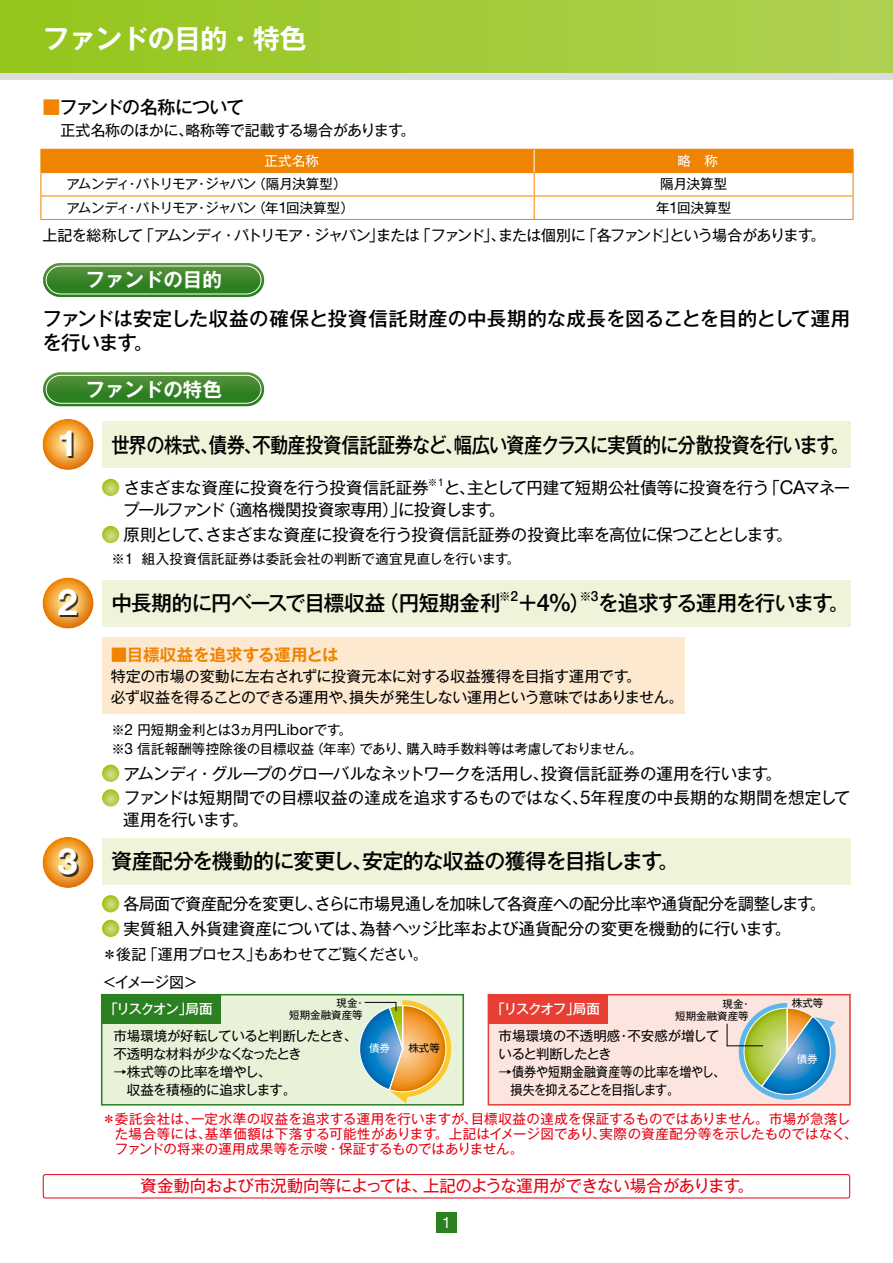
<style>
.page{position:relative;width:893px;height:1263px;background:#fff}
.page>*{position:absolute;margin:0;border:0;box-sizing:border-box;transform-origin:0 0}
.t1{font:700 36.15px "Helvetica Neue LT Std";color:#fff}
.t2{font:700 27px "Gothic MB101 Pr 5 De";letter-spacing:-.025em;color:#fff}
.t3{font:500 21px "Gothic MB101 Pr 5";letter-spacing:-.035em;color:#000}
.t4{font:500 21px "Gothic MB101 Pr 5";letter-spacing:-.035em;color:#000;scale:.87 1}
.t5{font:500 21px "Gothic MB101 Pr 5";letter-spacing:-.06em;color:#000}
.t6{font:500 19.5px/24px "Gothic MB101 Pr 5";letter-spacing:-.005em;color:#000}
.t7{font:700 19.5px "Gothic MB101 Pr 5 De";color:#fff}
.t8{font:500 18px "Gothic MB101 Pr 5";letter-spacing:-.05em;color:#000}
.t9{font:16.5px/24.6px "Gothic MB101 Pr 5";letter-spacing:-.03em;color:#000}
.t10{font:16.5px "Gothic MB101 Pr 5";letter-spacing:-.03em;color:#e60012}
.t11{font:700 16.5px "Gothic MB101 Pr 5 De";letter-spacing:-.01em;color:#f08300}
.t12{font:15.45px "Helvetica Neue LT Std";color:#fff}
.t13{font:15px/21.6px "Gothic MB101 Pr 5";letter-spacing:-.03em;color:#000}
.t14{font:15px "Gothic MB101 Pr 5";letter-spacing:-.055em;color:#000}
.t15{font:13.5px/15px "Gothic MB101 Pr 5";letter-spacing:.005em;color:#e60012}
.t16{font:13.5px/18px "Gothic MB101 Pr 5";letter-spacing:-.015em;color:#000}
.t17{font:13.5px "Gothic MB101 Pr 5";letter-spacing:-.06em;color:#000}
.t18{font:13.5px/18px "Gothic MB101 Pr 5";letter-spacing:-.035em;color:#000}
.t19{font:13.5px/18px "Gothic MB101 Pr 5";letter-spacing:-.045em;color:#000}
.t20{font:13.5px "Gothic MB101 Pr 5";letter-spacing:.015em;color:#000}
.t21{font:500 13.5px "Gothic MB101 Pr 5";letter-spacing:-.085em;color:#fff}
.t22{font:13.5px "Gothic MB101 Pr 5";color:#fff}
.t23{font:500 12.3px "Gothic MB101 Pr 5";color:#000}
.t24{font:10.5px/12px "Gothic MB101 Pr 5";color:#000;text-align:right}
.t25{font:10.5px "Gothic MB101 Pr 5";color:#fff}
.t26{font:9.6px "Gothic MB101 Pr 5";color:#000}
.s1{color:#f08300}
.s2{font-family:"Helvetica Neue LT Std";font-size:15.45px}
.s3{font-family:"Helvetica Neue LT Std";font-weight:700;font-size:36.15px;color:#fff}
.s4{font-family:"Helvetica Neue LT Std";font-size:18.9px}
.s5{font-family:"Helvetica Neue LT Std";font-size:14.1px}
.s6{font-family:"Helvetica Neue LT Std";font-size:24.15px}
</style>
<div class="page">
<div style="left:0;top:0;width:893px;height:77px;background:linear-gradient(to right,#95c51c,#aed153)"></div>
<div style="left:0;top:74px;width:893px;height:6px;background:#dcdddd"></div>
<div style="left:436px;top:1212px;width:21px;height:21px;background:#2b8021"></div>
<div style="left:42px;top:416px;width:54px;height:54px;background:#cf7b0f;opacity:.4"></div>
<div style="left:42px;top:575px;width:54px;height:54px;background:#cf7b0f;opacity:.4"></div>
<div style="left:42px;top:834px;width:54px;height:54px;background:#cf7b0f;opacity:.4"></div>
<div style="left:60px;top:850px;width:19px;height:26px;background:#000;opacity:.75"></div>
<hr style="left:40px;top:219px;width:494px;height:1px;background:#f08300">
<hr style="left:534px;top:219px;width:319px;height:1px;background:#f08300">
<svg style="left:40px;top:149px;width:814px;height:70px"></svg>
<div style="left:43px;top:1174px;width:807px;height:24px;border:1px solid #e60012;border-radius:2px"></div>
<div style="left:62px;top:433px;width:11px;height:25px;background:#000;opacity:.75"></div>
<div style="left:102px;top:421px;width:748px;height:47px;background:#edf4d9"></div>
<svg style="left:102px;top:479px;width:17px;height:17px"></svg>
<svg style="left:102px;top:526px;width:17px;height:17px"></svg>
<div style="left:60px;top:591px;width:19px;height:26px;background:#000;opacity:.75"></div>
<div style="left:102px;top:637px;width:583px;height:77px;background:#fde8d0"></div>
<div style="left:102px;top:580px;width:748px;height:47px;background:#edf4d9"></div>
<svg style="left:102px;top:765px;width:17px;height:17px"></svg>
<svg style="left:102px;top:789px;width:17px;height:17px"></svg>
<div style="left:43px;top:263px;width:221px;height:34px;background:linear-gradient(to right,#2d8023,#2c7f22);border-radius:17px"></div>
<svg style="left:45px;top:265px;width:217px;height:30px;background:#4b8f3c"></svg>
<div style="left:43px;top:372px;width:221px;height:34px;background:linear-gradient(to right,#2c7f22,#2b7f21);border-radius:17px"></div>
<svg style="left:45px;top:374px;width:217px;height:30px;background:#4b8f3c"></svg>
<div style="left:102px;top:838px;width:748px;height:46px;background:#edf4d9"></div>
<svg style="left:102px;top:895px;width:17px;height:17px"></svg>
<svg style="left:102px;top:920px;width:17px;height:17px"></svg>
<div style="left:102px;top:995px;width:361px;height:110px;background:#e8f2d9"></div>
<div style="left:101px;top:994px;width:363px;height:111px;border:2px solid #2b8021"></div>
<div style="left:488px;top:995px;width:362px;height:110px;background:#fce4df"></div>
<div style="left:488px;top:994px;width:363px;height:111px;border:2px solid #e83e34"></div>
<div style="left:489px;top:994px;width:119px;height:29px;background:#e83e34"></div>
<div style="left:102px;top:995px;width:119px;height:29px;background:#2b8021"></div>
<svg style="left:354px;top:995px;width:102px;height:108px"></svg>
<svg style="left:727px;top:1002px;width:114px;height:103px"></svg>
<h2 class="t2" style="left:43px;top:16px;width:265px">ファンドの目的・特色</h2>
<p class="t8" style="left:43px;top:92px;width:203px"><span class="s1">■</span>ファンドの名称について</p>
<p class="t13" style="left:60px;top:118px;width:357px">正式名称のほかに、略称等で記載する場合があります。</p>
<p class="t22" style="left:265px;top:150px;width:56px">正式名称</p>
<p class="t22" style="left:678px;top:150px;width:42px">略　称</p>
<p class="t17" style="left:66px;top:173px;width:282px">アムンディ・パトリモア・ジャパン（隔月決算型）</p>
<p class="t16" style="left:660px;top:174px;width:69px">隔月決算型</p>
<p class="t17" style="left:66px;top:196px;width:289px">アムンディ・パトリモア・ジャパン（年<span class="s2">1</span>回決算型）</p>
<p class="t16" style="left:656px;top:198px;width:77px">年<span class="s2">1</span>回決算型</p>
<p class="t14" style="left:43px;top:223px;width:784px">上記を総称して「アムンディ・パトリモア・ジャパン」または「ファンド」、または個別に「各ファンド」という場合があります。</p>
<p class="t7" style="left:85px;top:264px;width:138px">ファンドの目的</p>
<p class="t6" style="left:43px;top:305px;width:809px">ファンドは安定した収益の確保と投資信託財産の中長期的な成長を図ることを目的として運用を行います。</p>
<p class="t7" style="left:85px;top:373px;width:138px">ファンドの特色</p>
<p class="t4" style="left:58px;top:427px;width:911px"><span class="s3">1</span> 世界の株式、債券、不動産投資信託証券など、幅広い資産クラスに実質的に分散投資を行います。</p>
<p class="t9" style="left:124px;top:474px;width:307px">さまざまな資産に投資を行う投資信託証券</p>
<p class="t26" style="left:428px;top:474px;width:19px">※１</p>
<p class="t9" style="left:123px;top:475px;width:729px;line-height:22.2px;text-indent:321px">と、主として円建て短期公社債等に投資を行う「<span class="s4">CA</span>マネープールファンド（適格機関投資家専用）」に投資します。</p>
<p class="t9" style="left:124px;top:521px;width:671px">原則として、さまざまな資産に投資を行う投資信託証券の投資比率を高位に保つこととします。</p>
<p class="t20" style="left:111px;top:547px;width:410px">※１組入投資信託証券は委託会社の判断で適宜見直しを行います。</p>
<h1 class="t1" style="left:58px;top:580px;width:22px">2</h1>
<h1 class="t1" style="left:58px;top:839px;width:22px">3</h1>
<p class="t3" style="left:111px;top:586px;width:391px">中長期的に円ベースで目標収益（円短期金利</p>
<p class="t23" style="left:499px;top:586px;width:21px">※<span class="s5">2</span></p>
<p class="t5" style="left:517px;top:586px;width:334px">＋<span class="s6">4%</span>）を追求する運用を行います。</p>
<p class="t23" style="left:579px;top:586px;width:21px">※<span class="s5">3</span></p>
<p class="t11" style="left:111px;top:641px;width:229px">■目標収益を追求する運用とは</p>
<p class="t13" style="left:111px;top:664px;width:574px">特定の市場の変動に左右されずに投資元本に対する収益獲得を目指す運用です。<br>必ず収益を得ることのできる運用や、損失が発生しない運用という意味ではありません。</p>
<p class="t16" style="left:111px;top:719px;width:533px;line-height:19.2px">※<span class="s2">2</span> 円短期金利とは<span class="s2">3</span>ヵ月円<span class="s2">Libor</span>です。<br>※<span class="s2">3</span> 信託報酬等控除後の目標収益（年率）であり、購入時手数料等は考慮しておりません。</p>
<p class="t9" style="left:124px;top:760px;width:728px">アムンディ・グループのグローバルなネットワークを活用し、投資信託証券の運用を行います。<br>ファンドは短期間での目標収益の達成を追求するものではなく、<span class="s4">5</span>年程度の中長期的な期間を想定して</p>
<p class="t9" style="left:123px;top:806px;width:127px">運用を行います。</p>
<p class="t3" style="left:111px;top:844px;width:569px">資産配分を機動的に変更し、安定的な収益の獲得を目指します。</p>
<p class="t9" style="left:124px;top:890px;width:704px">各局面で資産配分を変更し、さらに市場見通しを加味して各資産への配分比率や通貨配分を調整します。実質組入外貨建資産については、為替ヘッジ比率および通貨配分の変更を機動的に行います。</p>
<p class="t13" style="left:102px;top:939px;width:327px;line-height:28px">＊後記「運用プロセス」もあわせてご覧ください。＜イメージ図＞</p>
<p class="t21" style="left:104px;top:998px;width:110px">「リスクオン」局面</p>
<p class="t24" style="left:289px;top:996px;width:78px">現金・<br>短期金融資産等</p>
<p class="t24" style="left:675px;top:997px;width:78px">現金・<br>短期金融資産等</p>
<p class="t21" style="left:492px;top:997px;width:110px">「リスクオフ」局面</p>
<p class="t19" style="left:113px;top:1026px;width:245px">市場環境が好転していると判断したとき、不透明な材料が少なくなったとき</p>
<p class="t16" style="left:113px;top:1062px;width:185px">→株式等の比率を増やし、<br>　収益を積極的に追求します。</p>
<p class="t25" style="left:369px;top:1039px;width:23px">債券</p>
<p class="t24" style="left:408px;top:1041px;width:33px">株式等</p>
<p class="t16" style="left:499px;top:1026px;width:222px">市場環境の不透明感・不安感が増していると判断したとき</p>
<p class="t18" style="left:499px;top:1062px;width:228px">→債券や短期金融資産等の比率を増やし、　損失を抑えることを目指します。</p>
<p class="t24" style="left:792px;top:996px;width:33px">株式等</p>
<p class="t25" style="left:797px;top:1050px;width:23px">債券</p>
<p class="t15" style="left:115px;top:1110px;width:744px;text-indent:-13px">＊委託会社は、一定水準の収益を追求する運用を行いますが、目標収益の達成を保証するものではありません。市場が急落した場合等には、基準価額は下落する可能性があります。上記はイメージ図であり、実際の資産配分等を示したものではなく、ファンドの将来の運用成果等を示唆・保証するものではありません。</p>
<p class="t10" style="left:140px;top:1172px;width:615px">資金動向および市況動向等によっては、上記のような運用ができない場合があります。</p>
<p class="t12" style="left:442px;top:1213px;width:10px">1</p>
</div>
